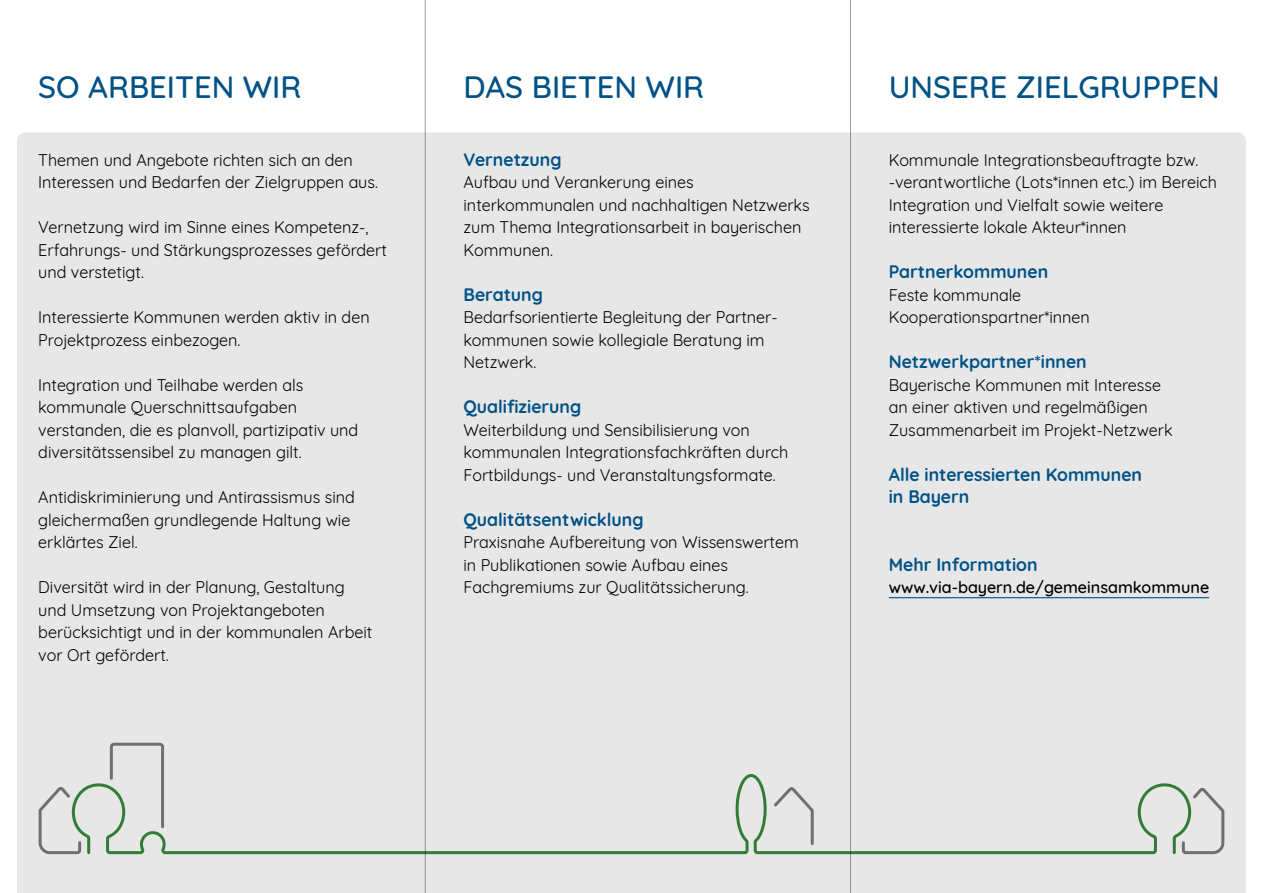
<style>
.page{position:relative;width:1263px;height:893px;background:#fff}
.page>*{position:absolute;margin:0;border:0;box-sizing:border-box;transform-origin:0 0}
.t1{font:500 31.5px "Quicksand";color:#005286}
.t2{font:700 18px/22.5px "Quicksand";color:#005286}
.t3{font:16.5px/22.5px "Quicksand";color:#000}
.t4{font:500 16.5px "Quicksand";color:#000}
</style>
<div class="page">
<div style="left:17px;top:133px;width:1229px;height:760px;background:#e7e7e7"></div>
<svg style="left:37px;top:784px;width:33px;height:72px"></svg>
<svg style="left:70px;top:772px;width:38px;height:84px"></svg>
<div style="left:108px;top:741px;width:1118px;height:115px;background:#e7e7e7"></div>
<hr style="left:889px;top:597px;width:320px;height:1px;background:#005286">
<hr style="left:425px;top:0;width:1px;height:893px;background:#9d9d9c">
<hr style="left:850px;top:0;width:1px;height:893px;background:#9d9d9c">
<h1 class="t1" style="left:38px;top:62px;width:265px">SO ARBEITEN WIR</h1>
<p class="t3" style="left:38px;top:147px;width:341px">Themen und Angebote richten sich an den<br>Interessen und Bedarfen der Zielgruppen aus.</p>
<p class="t3" style="left:38px;top:214px;width:350px">Vernetzung wird im Sinne eines Kompetenz-,<br>Erfahrungs- und Stärkungsprozesses gefördert und verstetigt.</p>
<p class="t3" style="left:38px;top:304px;width:333px">Interessierte Kommunen werden aktiv in den<br>Projektprozess einbezogen.</p>
<p class="t3" style="left:38px;top:372px;width:322px">Integration und Teilhabe werden als kommunale Querschnittsaufgaben verstanden, die es planvoll, partizipativ und diversitätssensibel zu managen gilt.</p>
<p class="t3" style="left:38px;top:484px;width:318px">Antidiskriminierung und Antirassismus sind gleichermaßen grundlegende Haltung wie erklärtes Ziel.</p>
<p class="t3" style="left:38px;top:574px;width:336px">Diversität wird in der Planung, Gestaltung und Umsetzung von Projektangeboten berücksichtigt und in der kommunalen Arbeit vor Ort gefördert.</p>
<h1 class="t1" style="left:463px;top:62px;width:242px">DAS BIETEN WIR</h1>
<p class="t2" style="left:463px;top:146px;width:99px">Vernetzung</p>
<p class="t3" style="left:463px;top:169px;width:348px">Aufbau und Verankerung eines interkommunalen und nachhaltigen Netzwerks zum Thema Integrationsarbeit in bayerischen Kommunen.</p>
<p class="t2" style="left:463px;top:281px;width:81px">Beratung</p>
<p class="t3" style="left:463px;top:304px;width:316px">Bedarfsorientierte Begleitung der Partner&shy;kommunen sowie kollegiale Beratung im<br>Netzwerk.</p>
<p class="t2" style="left:463px;top:394px;width:119px">Qualifizierung</p>
<p class="t3" style="left:463px;top:417px;width:326px">Weiterbildung und Sensibilisierung von kommunalen Integrationsfachkräften durch<br>Fortbildungs- und Veranstaltungsformate.</p>
<p class="t2" style="left:463px;top:506px;width:181px">Qualitätsentwicklung</p>
<p class="t3" style="left:463px;top:529px;width:337px">Praxisnahe Aufbereitung von Wissenswertem in Publikationen sowie Aufbau eines<br>Fachgremiums zur Qualitätssicherung.</p>
<h1 class="t1" style="left:889px;top:62px;width:332px">UNSERE ZIELGRUPPEN</h1>
<p class="t3" style="left:889px;top:147px;width:330px">Kommunale Integrationsbeauftragte bzw. -verantwortliche (Lots*innen etc.) im Bereich Integration und Vielfalt sowie weitere interessierte lokale Akteur*innen</p>
<p class="t2" style="left:889px;top:259px;width:161px">Partnerkommunen</p>
<p class="t3" style="left:889px;top:282px;width:203px">Feste kommunale<br>Kooperationspartner*innen</p>
<p class="t2" style="left:889px;top:349px;width:200px">Netzwerkpartner*innen</p>
<p class="t3" style="left:889px;top:372px;width:285px">Bayerische Kommunen mit Interesse an einer aktiven und regelmäßigen<br>Zusammenarbeit im Projekt-Netzwerk</p>
<p class="t2" style="left:889px;top:461px;width:255px">Alle interessierten Kommunen in Bayern</p>
<p class="t2" style="left:889px;top:551px;width:150px">Mehr Information</p>
<p class="t4" style="left:889px;top:574px;width:322px">www.via-bayern.de/gemeinsamkommune</p>
</div>
